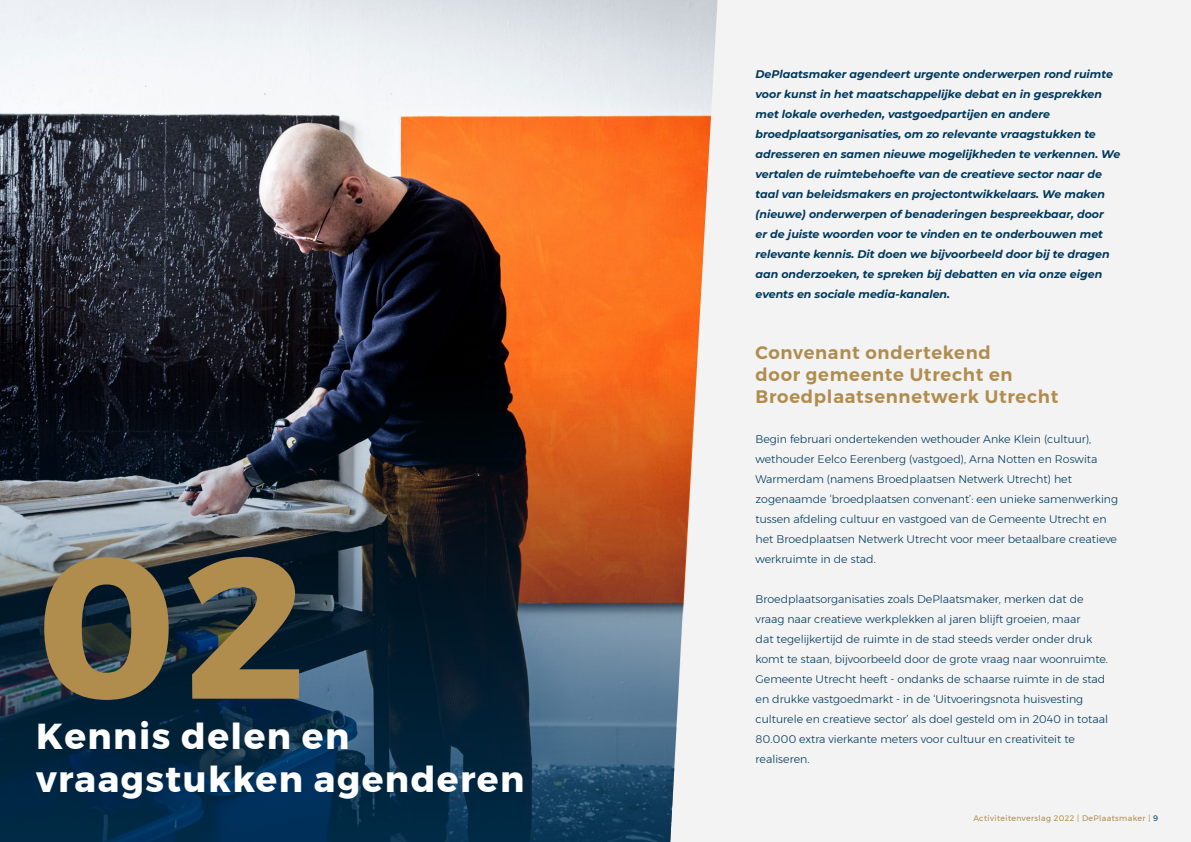
<style>
.page{position:relative;width:1191px;height:842px;background:#fff}
.page>*{position:absolute;margin:0;border:0;box-sizing:border-box;transform-origin:0 0}
.t1{font:700 200px "Montserrat";color:#b08c4d}
.t2{font:700 36px/43.2px "Montserrat";letter-spacing:.04em;color:#fff}
.t3{font:600 18px/21.6px "Montserrat";letter-spacing:.04em;color:#b08c4d}
.t4{font:300 11px/20px "Montserrat";color:#00385c}
.t5{font:italic 700 11px/20px "Montserrat";color:#00385c}
.t6{font:8px "Montserrat";letter-spacing:.05em;color:#b08c4d}
.s1{color:#00385c}
</style>
<div class="page">
<div style="left:717px;top:0;width:474px;height:842px;background:#f3f3f3"></div>
<img style="left:0;top:0;width:717px;height:842px">
<img style="left:0;top:222px;width:703px;height:620px">
<h1 class="t1" style="left:36px;top:467px;width:271px">02</h1>
<h2 class="t2" style="left:36px;top:714px;width:490px">Kennis delen en vraagstukken agenderen</h2>
<p class="t5" style="left:755px;top:63px;width:366px">DePlaatsmaker agendeert urgente onderwerpen rond ruimte voor kunst in het maatschappelijke debat en in gesprekken met lokale overheden, vastgoedpartijen en andere broedplaatsorganisaties, om zo relevante vraagstukken te adresseren en samen nieuwe mogelijkheden te verkennen. We vertalen de ruimtebehoefte van de creatieve sector naar de taal van beleidsmakers en projectontwikkelaars. We maken (nieuwe) onderwerpen of benaderingen bespreekbaar, door<br>er de juiste woorden voor te vinden en te onderbouwen met relevante kennis. Dit doen we bijvoorbeeld door bij te dragen aan onderzoeken, te spreken bij debatten en via onze eigen events en sociale media-kanalen.</p>
<h3 class="t3" style="left:755px;top:342px;width:304px">Convenant ondertekend<br>door gemeente Utrecht en<br>Broedplaatsennetwerk Utrecht</h3>
<p class="t4" style="left:755px;top:429px;width:364px">Begin februari ondertekenden wethouder Anke Klein (cultuur), wethouder Eelco Eerenberg (vastgoed), Arna Notten en Roswita Warmerdam (namens Broedplaatsen Netwerk Utrecht) het zogenaamde ‘broedplaatsen convenant’: een unieke samenwerking tussen afdeling cultuur en vastgoed van de Gemeente Utrecht en het Broedplaatsen Netwerk Utrecht voor meer betaalbare creatieve werkruimte in de stad.</p>
<p class="t4" style="left:755px;top:589px;width:354px">Broedplaatsorganisaties zoals DePlaatsmaker, merken dat de vraag naar creatieve werkplekken al jaren blijft groeien, maar<br>dat tegelijkertijd de ruimte in de stad steeds verder onder druk komt te staan, bijvoorbeeld door de grote vraag naar woonruimte.<br>Gemeente Utrecht heeft - ondanks de schaarse ruimte in de stad en drukke vastgoedmarkt - in de ‘Uitvoeringsnota huisvesting culturele en creatieve sector’ als doel gesteld om in 2040 in totaal 80.000 extra vierkante meters voor cultuur en creativiteit te realiseren.</p>
<p class="t6" style="left:973px;top:812px;width:186px">Activiteitenverslag 2022 | DePlaatsmaker | <span class="s1">9</span></p>
</div>
